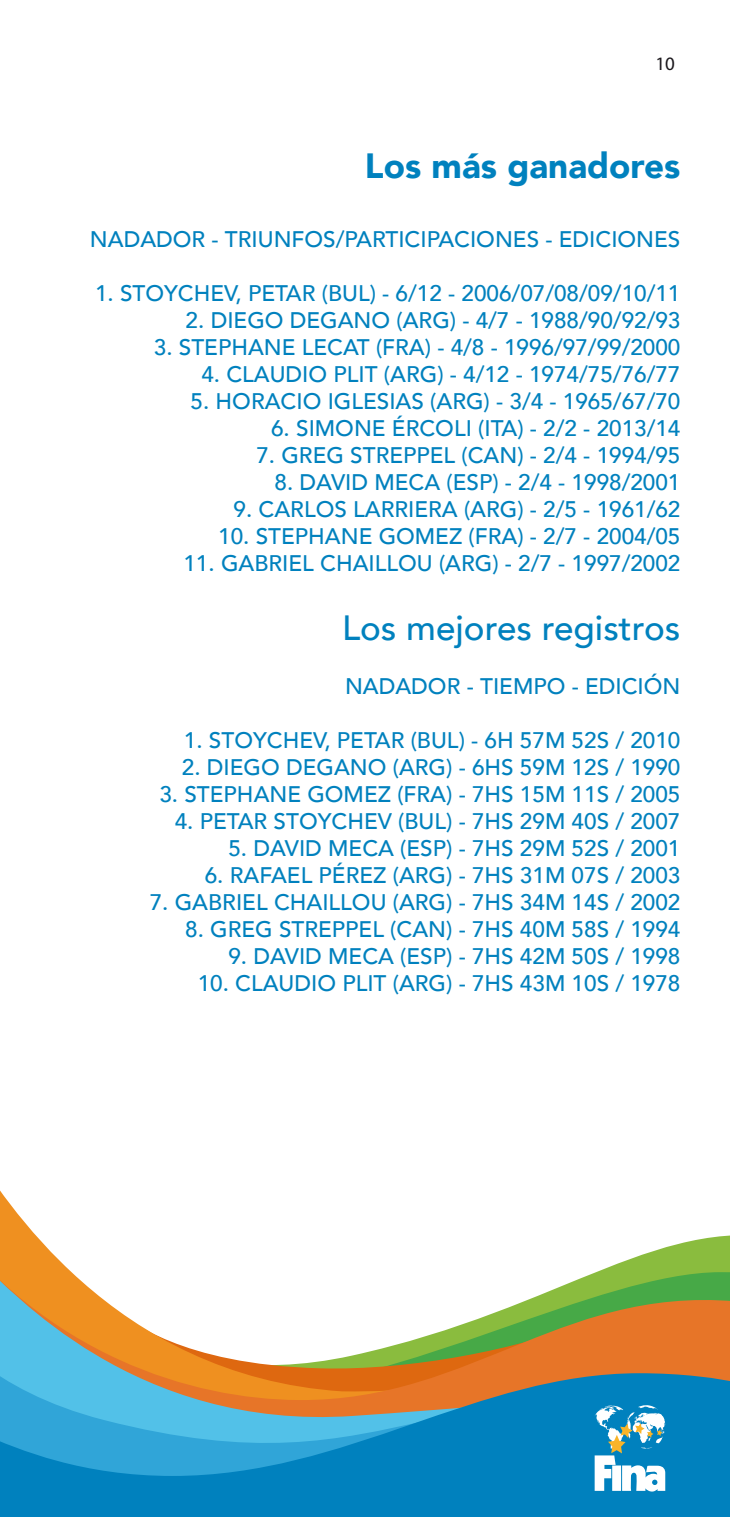
<style>
.page{position:relative;width:730px;height:1517px;background:#fff}
.page>*{position:absolute;margin:0;border:0;box-sizing:border-box;transform-origin:0 0}
.t1{font:500 35px "Avenir";color:#0081be}
.t2{font:900 35px "Avenir";color:#0081be}
.t3{font:500 22.5px "Avenir";color:#0081be}
.t4{font:19px "Myriad Pro";color:#1a171c}
</style>
<div class="page">
<svg style="left:0;top:1212px;width:730px;height:51px"></svg>
<svg style="left:0;top:1263px;width:730px;height:42px"></svg>
<svg style="left:0;top:1305px;width:730px;height:68px"></svg>
<svg style="left:0;top:1373px;width:730px;height:144px;background:#318db1"></svg>
<svg style="left:595px;top:1404px;width:71px;height:87px"></svg>
<p class="t4" style="left:655px;top:52px;width:21px">10</p>
<h1 class="t2" style="left:365px;top:135px;width:317px">Los más ganadores</h1>
<p class="t3" style="left:90px;top:219px;width:592px">NADADOR - TRIUNFOS/PARTICIPACIONES - EDICIONES</p>
<p class="t3" style="left:95px;top:273px;width:587px">1. STOYCHEV, PETAR (BUL) - 6/12 - 2006/07/08/09/10/11</p>
<p class="t3" style="left:186px;top:300px;width:496px">2. DIEGO DEGANO (ARG) - 4/7 - 1988/90/92/93</p>
<p class="t3" style="left:154px;top:327px;width:528px">3. STEPHANE LECAT (FRA) - 4/8 - 1996/97/99/2000</p>
<p class="t3" style="left:201px;top:354px;width:481px">4. CLAUDIO PLIT (ARG) - 4/12 - 1974/75/76/77</p>
<p class="t3" style="left:191px;top:381px;width:491px">5. HORACIO IGLESIAS (ARG) - 3/4 - 1965/67/70</p>
<p class="t3" style="left:271px;top:408px;width:411px">6. SIMONE ÉRCOLI (ITA) - 2/2 - 2013/14</p>
<p class="t3" style="left:256px;top:435px;width:425px">7. GREG STREPPEL (CAN) - 2/4 - 1994/95</p>
<p class="t3" style="left:275px;top:462px;width:407px">8. DAVID MECA (ESP) - 2/4 - 1998/2001</p>
<p class="t3" style="left:234px;top:489px;width:448px">9. CARLOS LARRIERA (ARG) - 2/5 - 1961/62</p>
<p class="t3" style="left:218px;top:516px;width:464px">10. STEPHANE GOMEZ (FRA) - 2/7 - 2004/05</p>
<p class="t3" style="left:183px;top:543px;width:498px">11. GABRIEL CHAILLOU (ARG) - 2/7 - 1997/2002</p>
<h1 class="t1" style="left:342px;top:597px;width:340px">Los mejores registros</h1>
<p class="t3" style="left:345px;top:666px;width:337px">NADADOR - TIEMPO - EDICIÓN</p>
<p class="t3" style="left:184px;top:720px;width:498px">1. STOYCHEV, PETAR (BUL) - 6H 57M 52S / 2010</p>
<p class="t3" style="left:182px;top:747px;width:500px">2. DIEGO DEGANO (ARG) - 6HS 59M 12S / 1990</p>
<p class="t3" style="left:159px;top:774px;width:522px">3. STEPHANE GOMEZ (FRA) - 7HS 15M 11S / 2005</p>
<p class="t3" style="left:175px;top:801px;width:507px">4. PETAR STOYCHEV (BUL) - 7HS 29M 40S / 2007</p>
<p class="t3" style="left:228px;top:828px;width:454px">5. DAVID MECA (ESP) - 7HS 29M 52S / 2001</p>
<p class="t3" style="left:205px;top:855px;width:477px">6. RAFAEL PÉREZ (ARG) - 7HS 31M 07S / 2003</p>
<p class="t3" style="left:150px;top:882px;width:532px">7. GABRIEL CHAILLOU (ARG) - 7HS 34M 14S / 2002</p>
<p class="t3" style="left:185px;top:909px;width:497px">8. GREG STREPPEL (CAN) - 7HS 40M 58S / 1994</p>
<p class="t3" style="left:228px;top:936px;width:454px">9. DAVID MECA (ESP) - 7HS 42M 50S / 1998</p>
<p class="t3" style="left:198px;top:963px;width:484px">10. CLAUDIO PLIT (ARG) - 7HS 43M 10S / 1978</p>
</div>
